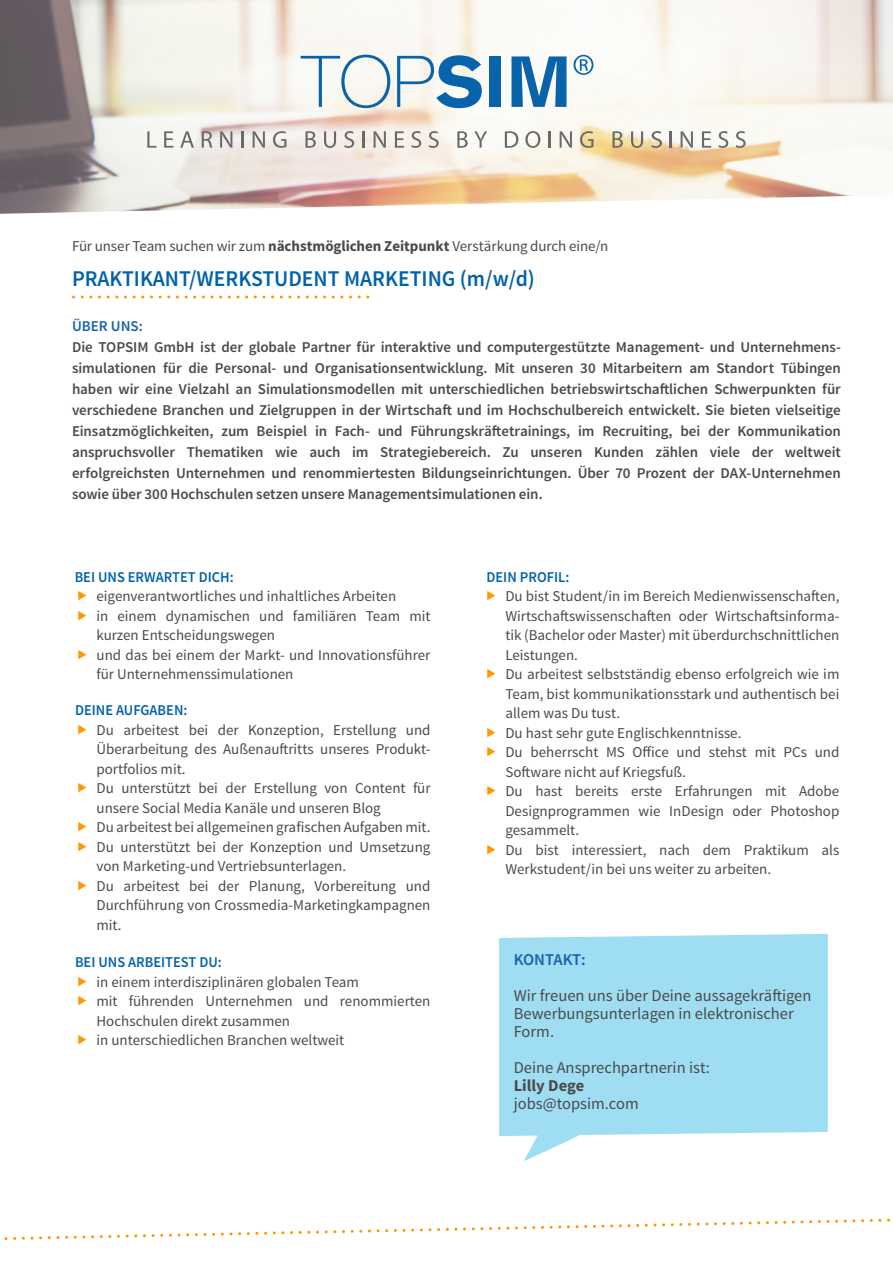
<style>
.page{position:relative;width:893px;height:1263px;background:#fff}
.page>*{position:absolute;margin:0;border:0;box-sizing:border-box;transform-origin:0 0}
.t1{font:600 22.5px "Source Sans Pro";color:#0062a9;scale:.96 1}
.t2{font:16.5px/18px "Source Sans Pro";color:#4a4a49}
.t3{font:700 16.5px "Source Sans Pro";color:#4a4a49}
.t4{font:600 16.5px "Source Sans Pro";letter-spacing:-.01em;color:#1961ac}
.t5{font:15px/19.5px "Source Sans Pro";color:#4a4a49}
.t6{font:600 15px/21px "Source Sans Pro";letter-spacing:-.005em;color:#4a4a49;text-align:justify}
.t7{font:600 15px "Source Sans Pro";color:#0062a9;scale:.96 1}
.t8{font:600 15px "Source Sans Pro";color:#1961ac}
.s1{font-weight:700}
</style>
<div class="page">
<svg style="left:74px;top:296px;width:296px;height:3px"></svg>
<svg style="left:4px;top:1218px;width:887px;height:23px"></svg>
<img style="left:0;top:0;width:893px;height:214px">
<svg style="left:301px;top:55px;width:89px;height:53px"></svg>
<svg style="left:397px;top:55px;width:85px;height:53px"></svg>
<div style="left:489px;top:56px;width:12px;height:51px;background:#0963aa"></div>
<svg style="left:511px;top:56px;width:55px;height:51px"></svg>
<svg style="left:147px;top:131px;width:9px;height:17px"></svg>
<svg style="left:164px;top:131px;width:9px;height:17px"></svg>
<svg style="left:180px;top:131px;width:14px;height:17px"></svg>
<svg style="left:202px;top:131px;width:10px;height:17px"></svg>
<svg style="left:220px;top:131px;width:12px;height:17px"></svg>
<hr style="left:241px;top:131px;width:3px;height:17px;background:#68696a">
<svg style="left:253px;top:131px;width:12px;height:17px"></svg>
<svg style="left:273px;top:131px;width:13px;height:17px"></svg>
<svg style="left:305px;top:131px;width:11px;height:17px"></svg>
<svg style="left:324px;top:131px;width:12px;height:17px"></svg>
<svg style="left:344px;top:131px;width:10px;height:17px"></svg>
<hr style="left:362px;top:131px;width:3px;height:17px;background:#68696a">
<svg style="left:374px;top:131px;width:12px;height:17px"></svg>
<svg style="left:395px;top:131px;width:9px;height:17px"></svg>
<svg style="left:411px;top:131px;width:10px;height:17px"></svg>
<svg style="left:429px;top:131px;width:10px;height:17px"></svg>
<svg style="left:457px;top:131px;width:11px;height:17px"></svg>
<svg style="left:474px;top:131px;width:13px;height:17px"></svg>
<svg style="left:505px;top:131px;width:13px;height:17px"></svg>
<svg style="left:525px;top:131px;width:15px;height:17px"></svg>
<hr style="left:548px;top:131px;width:3px;height:17px;background:#68696a">
<svg style="left:560px;top:131px;width:12px;height:17px"></svg>
<svg style="left:580px;top:131px;width:13px;height:17px"></svg>
<svg style="left:612px;top:131px;width:11px;height:17px"></svg>
<svg style="left:631px;top:131px;width:12px;height:17px"></svg>
<svg style="left:651px;top:131px;width:11px;height:17px"></svg>
<hr style="left:669px;top:131px;width:3px;height:17px;background:#68696a">
<svg style="left:681px;top:131px;width:12px;height:17px"></svg>
<svg style="left:702px;top:131px;width:9px;height:17px"></svg>
<svg style="left:718px;top:131px;width:10px;height:17px"></svg>
<svg style="left:736px;top:131px;width:10px;height:17px"></svg>
<svg style="left:573px;top:55px;width:20px;height:20px"></svg>
<svg style="left:524px;top:1136px;width:54px;height:25px"></svg>
<div style="left:499px;top:934px;width:329px;height:202px;background:#9fddf3"></div>
<p class="t5" style="left:72px;top:236px;width:538px">Für unser Team suchen wir zum <span class="s1">nächstmöglichen Zeitpunkt</span> Verstärkung durch eine/n</p>
<h1 class="t1" style="left:72px;top:265px;width:484px">PRAKTIKANT/WERKSTUDENT MARKETING (m/w/d)</h1>
<p class="t8" style="left:72px;top:316px;width:72px">ÜBER UNS:</p>
<p class="t6" style="left:72px;top:337px;width:770px">Die TOPSIM GmbH ist der globale Partner für interaktive und computergestützte Management- und Unternehmens&shy;simulationen für die Personal- und Organisationsentwicklung. Mit unseren 30 Mitarbeitern am Standort Tübingen haben wir eine Vielzahl an Simulationsmodellen mit unterschiedlichen betriebswirtschaftlichen Schwerpunkten für verschiedene Branchen und Zielgruppen in der Wirtschaft und im Hochschulbereich entwickelt. Sie bieten vielseitige Einsatzmöglichkeiten, zum Beispiel in Fach- und Führungskräftetrainings, im Recruiting, bei der Kommunikation anspruchsvoller Thematiken wie auch im Strategiebereich. Zu unseren Kunden zählen viele der weltweit erfolgreichsten Unternehmen und renommiertesten Bildungseinrichtungen. Über 70 Prozent der DAX-Unternehmen sowie über 300 Hochschulen setzen unsere Managementsimulationen ein.</p>
<p class="t7" style="left:75px;top:567px;width:167px">BEI UNS ERWARTET DICH:</p>
<p class="t5" style="left:97px;top:587px;width:335px">eigenverantwortliches und inhaltliches Arbeiten<br>in einem dynamischen und familiären Team mit kurzen Entscheidungswegen<br>und das bei einem der Markt- und Innovationsführer für Unternehmenssimulationen</p>
<p class="t7" style="left:75px;top:701px;width:119px">DEINE AUFGABEN:</p>
<p class="t5" style="left:97px;top:720px;width:336px">Du arbeitest bei der Konzeption, Erstellung und Überarbeitung des Außenauftritts unseres Produkt&shy;portfolios mit.<br>Du unterstützt bei der Erstellung von Content für unsere Social Media Kanäle und unseren Blog<br>Du arbeitest bei allgemeinen grafischen Aufgaben mit.<br>Du unterstützt bei der Konzeption und Umsetzung von Marketing-und Vertriebsunterlagen.<br>Du arbeitest bei der Planung, Vorbereitung und Durchführung von Crossmedia-Marketingkampagnen mit.</p>
<p class="t7" style="left:75px;top:953px;width:154px">BEI UNS ARBEITEST DU:</p>
<p class="t5" style="left:97px;top:972px;width:335px">in einem interdisziplinären globalen Team<br>mit führenden Unternehmen und renommierten Hochschulen direkt zusammen<br>in unterschiedlichen Branchen weltweit</p>
<p class="t7" style="left:486px;top:567px;width:88px">DEIN PROFIL:</p>
<p class="t5" style="left:505px;top:587px;width:336px">Du bist Student/in im Bereich Medienwissenschaften, Wirtschaftswissenschaften oder Wirtschaftsinforma&shy;tik (Bachelor oder Master) mit überdurchschnittlichen Leistungen.<br>Du arbeitest selbstständig ebenso erfolgreich wie im Team, bist kommunikationsstark und authentisch bei allem was Du tust.<br>Du hast sehr gute Englischkenntnisse.<br>Du beherrscht MS Office und stehst mit PCs und Software nicht auf Kriegsfuß.<br>Du hast bereits erste Erfahrungen mit Adobe Designprogrammen wie InDesign oder Photoshop gesammelt.<br>Du bist interessiert, nach dem Praktikum als Werkstudent/in bei uns weiter zu arbeiten.</p>
<p class="t4" style="left:514px;top:949px;width:73px">KONTAKT:</p>
<p class="t2" style="left:514px;top:987px;width:299px">Wir freuen uns über Deine aussagekräftigen<br>Bewerbungsunterlagen in elektronischer<br>Form.</p>
<p class="t2" style="left:514px;top:1059px;width:198px">Deine Ansprechpartnerin ist:</p>
<p class="t3" style="left:514px;top:1075px;width:72px">Lilly Dege</p>
<p class="t2" style="left:514px;top:1095px;width:127px">jobs@topsim.com</p>
</div>
